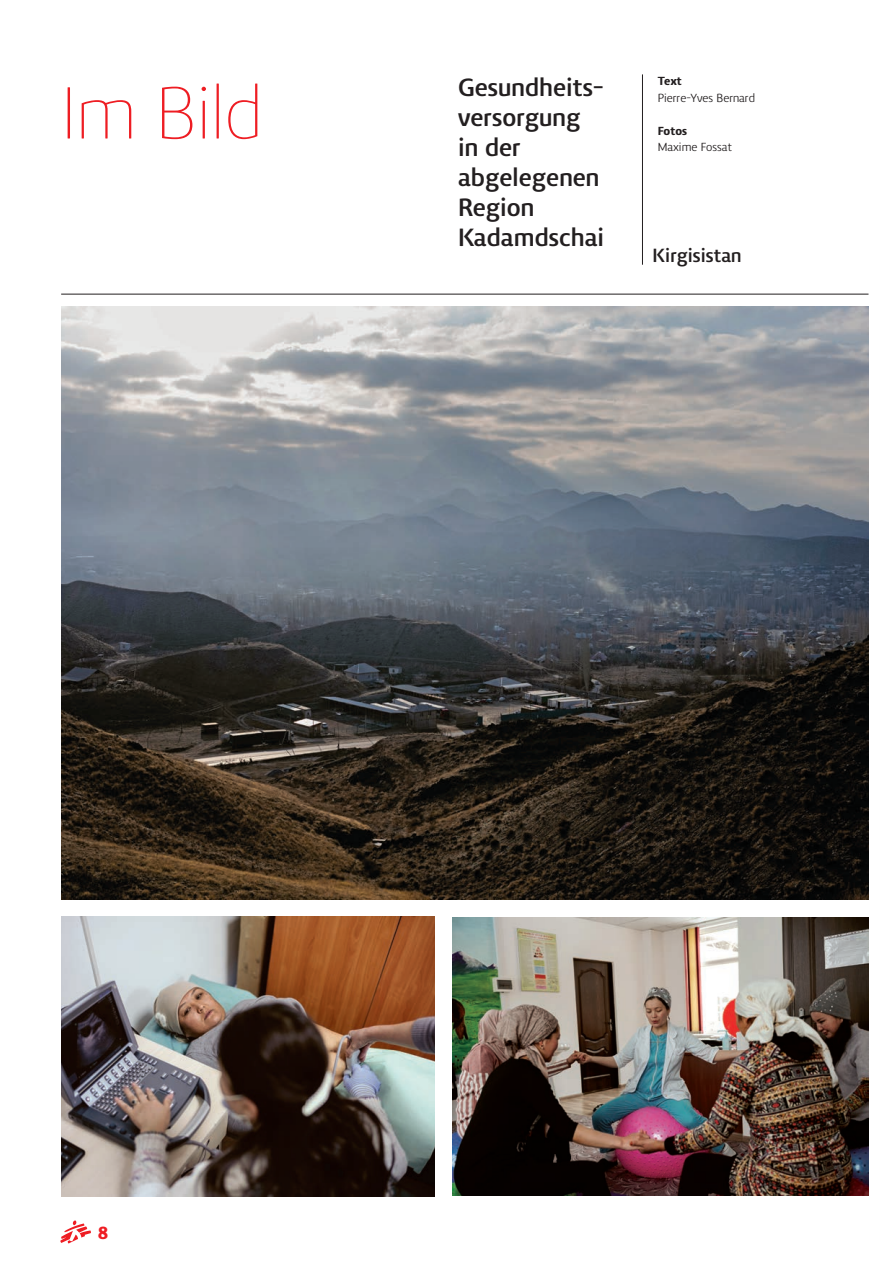
<style>
.page{position:relative;width:893px;height:1263px;background:#fff}
.page>*{position:absolute;margin:0;border:0;box-sizing:border-box;transform-origin:0 0}
.t1{font:300 75px "Vitali Neue";color:#ee1d23}
.t2{font:700 25.5px/30px "Vitali Neue";color:#231f20}
.t3{font:700 19.5px "Vitali Neue";color:#231f20}
.t4{font:900 18px "Vitali Neue";color:#ee1d23}
.t5{font:500 12px "Vitali Neue";color:#231f20}
.t6{font:900 12px "Vitali Neue";color:#231f20}
</style>
<div class="page">
<hr style="left:61px;top:294px;width:807px;height:1px;background:#231f20">
<svg style="left:60px;top:1220px;width:31px;height:23px"></svg>
<hr style="left:642px;top:74px;width:1px;height:191px;background:#231f20">
<img style="left:61px;top:306px;width:807px;height:594px">
<img style="left:61px;top:917px;width:374px;height:279px">
<img style="left:453px;top:918px;width:415px;height:277px">
<h1 class="t1" style="left:61px;top:71px;width:203px">Im Bild</h1>
<p class="t2" style="left:458px;top:72px;width:147px">Gesundheits&shy;versorgung in der abgelegenen<br>Region<br>Kadamdschai</p>
<p class="t6" style="left:658px;top:74px;width:26px">Text</p>
<p class="t5" style="left:658px;top:91px;width:99px">Pierre-Yves Bernard</p>
<p class="t6" style="left:658px;top:123px;width:31px">Fotos</p>
<p class="t5" style="left:658px;top:140px;width:76px">Maxime Fossat</p>
<p class="t4" style="left:98px;top:1222px;width:12px">8</p>
<p class="t3" style="left:653px;top:244px;width:91px">Kirgisistan</p>
</div>
